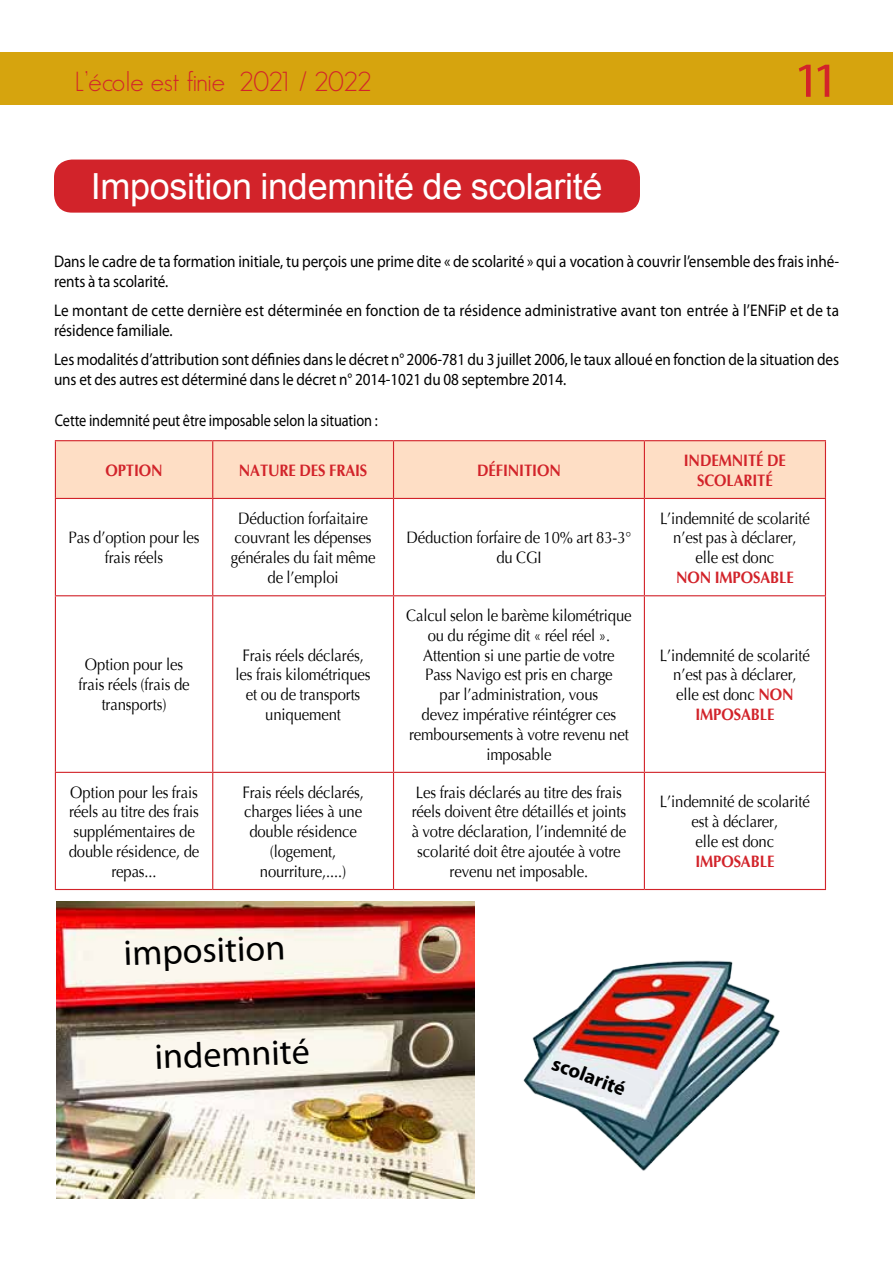
<style>
.page{position:relative;width:893px;height:1263px;background:#fff}
.page>*{position:absolute;margin:0;border:0;box-sizing:border-box;transform-origin:0 0}
.t1{font:49.35px "Myriad Pro";color:#d2232a;scale:1.11 1}
.t2{font:36px "Arial";letter-spacing:-.01em;color:#fff}
.t3{font:36px "Myriad Pro";color:#000}
.t4{font:300 27px "Geosans";letter-spacing:-.025em;color:#d2232a}
.t5{font:700 20.25px "Myriad Pro";color:#000}
.t6{font:16.8px/20.2px "Myriad Pro";letter-spacing:-.005em;color:#000;scale:.9 1}
.t7{font:16.8px "Myriad Pro";letter-spacing:-.005em;color:#000;scale:.85 1}
.t8{font:16.5px/19.8px "Optima";letter-spacing:-.01em;color:#000;text-align:center;scale:.9 1}
.t9{font:700 16.5px "Optima";letter-spacing:-.01em;color:#d2232a;scale:.9 1}
.s1{font-weight:700;color:#d2232a}
</style>
<div class="page">
<div style="left:0;top:52px;width:893px;height:53px;background:#d6a40e"></div>
<div style="left:56px;top:441px;width:769px;height:57px;background:#fedec5"></div>
<hr style="left:55px;top:441px;width:1px;height:57px;background:#d2232a">
<hr style="left:55px;top:440px;width:158px;height:1px;background:#d2232a">
<hr style="left:213px;top:440px;width:180px;height:1px;background:#d2232a">
<hr style="left:393px;top:440px;width:251px;height:1px;background:#d2232a">
<hr style="left:644px;top:440px;width:182px;height:1px;background:#d2232a">
<hr style="left:212px;top:441px;width:1px;height:57px;background:#d2232a">
<hr style="left:393px;top:441px;width:1px;height:57px;background:#d2232a">
<hr style="left:644px;top:441px;width:1px;height:57px;background:#d2232a">
<hr style="left:825px;top:441px;width:1px;height:57px;background:#d2232a">
<hr style="left:55px;top:499px;width:1px;height:96px;background:#d2232a">
<hr style="left:55px;top:596px;width:1px;height:176px;background:#d2232a">
<hr style="left:55px;top:773px;width:1px;height:116px;background:#d2232a">
<hr style="left:55px;top:498px;width:158px;height:1px;background:#d2232a">
<hr style="left:213px;top:498px;width:180px;height:1px;background:#d2232a">
<hr style="left:393px;top:498px;width:251px;height:1px;background:#d2232a">
<hr style="left:644px;top:498px;width:182px;height:1px;background:#d2232a">
<hr style="left:212px;top:499px;width:1px;height:96px;background:#d2232a">
<hr style="left:393px;top:499px;width:1px;height:96px;background:#d2232a">
<hr style="left:644px;top:499px;width:1px;height:96px;background:#d2232a">
<hr style="left:825px;top:499px;width:1px;height:96px;background:#d2232a">
<hr style="left:212px;top:596px;width:1px;height:176px;background:#d2232a">
<hr style="left:393px;top:596px;width:1px;height:176px;background:#d2232a">
<hr style="left:644px;top:596px;width:1px;height:176px;background:#d2232a">
<hr style="left:825px;top:596px;width:1px;height:176px;background:#d2232a">
<hr style="left:212px;top:773px;width:1px;height:116px;background:#d2232a">
<hr style="left:393px;top:773px;width:1px;height:116px;background:#d2232a">
<hr style="left:644px;top:773px;width:1px;height:116px;background:#d2232a">
<hr style="left:825px;top:773px;width:1px;height:116px;background:#d2232a">
<hr style="left:55px;top:595px;width:158px;height:1px;background:#d2232a">
<hr style="left:213px;top:595px;width:180px;height:1px;background:#d2232a">
<hr style="left:393px;top:595px;width:251px;height:1px;background:#d2232a">
<hr style="left:644px;top:595px;width:182px;height:1px;background:#d2232a">
<hr style="left:55px;top:772px;width:158px;height:1px;background:#d2232a">
<hr style="left:213px;top:772px;width:180px;height:1px;background:#d2232a">
<hr style="left:393px;top:772px;width:251px;height:1px;background:#d2232a">
<hr style="left:644px;top:772px;width:182px;height:1px;background:#d2232a">
<hr style="left:55px;top:889px;width:158px;height:1px;background:#d2232a">
<hr style="left:213px;top:889px;width:180px;height:1px;background:#d2232a">
<hr style="left:393px;top:889px;width:251px;height:1px;background:#d2232a">
<hr style="left:644px;top:889px;width:182px;height:1px;background:#d2232a">
<div style="left:54px;top:160px;width:586px;height:53px;background:#d2232a;border-radius:18px"></div>
<img style="left:57px;top:901px;width:417px;height:297px">
<img style="left:523px;top:960px;width:257px;height:211px">
<h3 class="t4" style="left:75px;top:67px;width:298px">l’école est finie 2021 / 2022</h3>
<h1 class="t1" style="left:793px;top:50px;width:44px">11</h1>
<h2 class="t2" style="left:91px;top:163px;width:513px">Imposition indemnité de scolarité</h2>
<p class="t6" style="left:54px;top:251px;width:874px">Dans le cadre de ta formation initiale, tu perçois une prime dite « de scolarité » qui a vocation à couvrir l’ensemble des frais inhé&shy;rents à ta scolarité.</p>
<p class="t6" style="left:54px;top:300px;width:874px">Le montant de cette dernière est déterminée en fonction de ta résidence administrative avant ton entrée à l’ENFiP et de ta résidence familiale.</p>
<p class="t6" style="left:54px;top:349px;width:874px">Les modalités d’attribution sont définies dans le décret n° 2006-781 du 3 juillet 2006, le taux alloué en fonction de la situation des uns et des autres est déterminé dans le décret n° 2014-1021 du 08 septembre 2014.</p>
<p class="t7" style="left:55px;top:410px;width:381px">Cette indemnité peut être imposable selon la situation :</p>
<p class="t9" style="left:106px;top:461px;width:10px">OPTI</p>
<p class="t9" style="left:139px;top:461px;width:24px">ON</p>
<p class="t9" style="left:239px;top:461px;width:78px">NATURE DES</p>
<p class="t9" style="left:329px;top:461px;width:10px">FRAIS</p>
<p class="t9" style="left:477px;top:461px;width:30px">DÉFINITI</p>
<p class="t9" style="left:537px;top:461px;width:24px">ON</p>
<p class="t8" style="left:69px;top:528px;width:147px">Pas d’option pour les frais réels</p>
<p class="t8" style="left:231px;top:508px;width:162px">Déduction forfaitaire couvrant les dépenses générales du fait même de l’emploi</p>
<p class="t8" style="left:79px;top:655px;width:125px">Option pour les frais réels (frais de transports)</p>
<p class="t8" style="left:236px;top:645px;width:152px">Frais réels déclarés, les frais kilométriques et ou de transports uniquement</p>
<p class="t8" style="left:406px;top:528px;width:252px">Déduction forfaire de 10% art 83-3° du CGI</p>
<p class="t8" style="left:406px;top:606px;width:252px">Calcul selon le barème kilométrique ou du régime dit « réel réel ».<br>Attention si une partie de votre<br>Pass Navigo est pris en charge<br>par l’administration, vous<br>devez impérative réintégrer ces remboursements à votre revenu net imposable</p>
<p class="t9" style="left:684px;top:451px;width:18px">INDEMNIT</p>
<p class="t9" style="left:756px;top:451px;width:24px">É DE</p>
<p class="t9" style="left:697px;top:471px;width:43px">SCOLARIT</p>
<p class="t9" style="left:765px;top:471px;width:10px">É</p>
<p class="t8" style="left:660px;top:508px;width:168px">L’indemnité de scolarité n’est pas à déclarer, elle est donc</p>
<p class="t9" style="left:676px;top:568px;width:132px">NON IMPOSABLE</p>
<p class="t8" style="left:660px;top:645px;width:168px">L’indemnité de scolarité n’est pas à déclarer, elle est donc <span class="s1">NON<br>IMPOSABLE</span></p>
<p class="t8" style="left:69px;top:782px;width:147px">Option pour les frais réels au titre des frais supplémentaires de double résidence, de repas...</p>
<p class="t8" style="left:242px;top:782px;width:136px">Frais réels déclarés, charges liées à une double résidence (logement, nourriture,....)</p>
<p class="t8" style="left:412px;top:782px;width:240px">Les frais déclarés au titre des frais réels doivent être détaillés et joints à votre déclaration, l’indemnité de scolarité doit être ajoutée à votre revenu net imposable.</p>
<p class="t8" style="left:660px;top:792px;width:168px">L’indemnité de scolarité est à déclarer,<br>elle est donc</p>
<p class="t9" style="left:695px;top:852px;width:89px">IMPOSABLE</p>
<h2 class="t3" style="left:123px;top:931px;width:163px;rotate:-2deg">imposition</h2>
<h2 class="t3" style="left:154px;top:1034px;width:156px;rotate:-2deg">indemnité</h2>
<p class="t5" style="left:558px;top:1050px;width:78px;rotate:21deg">scolarité</p>
</div>
